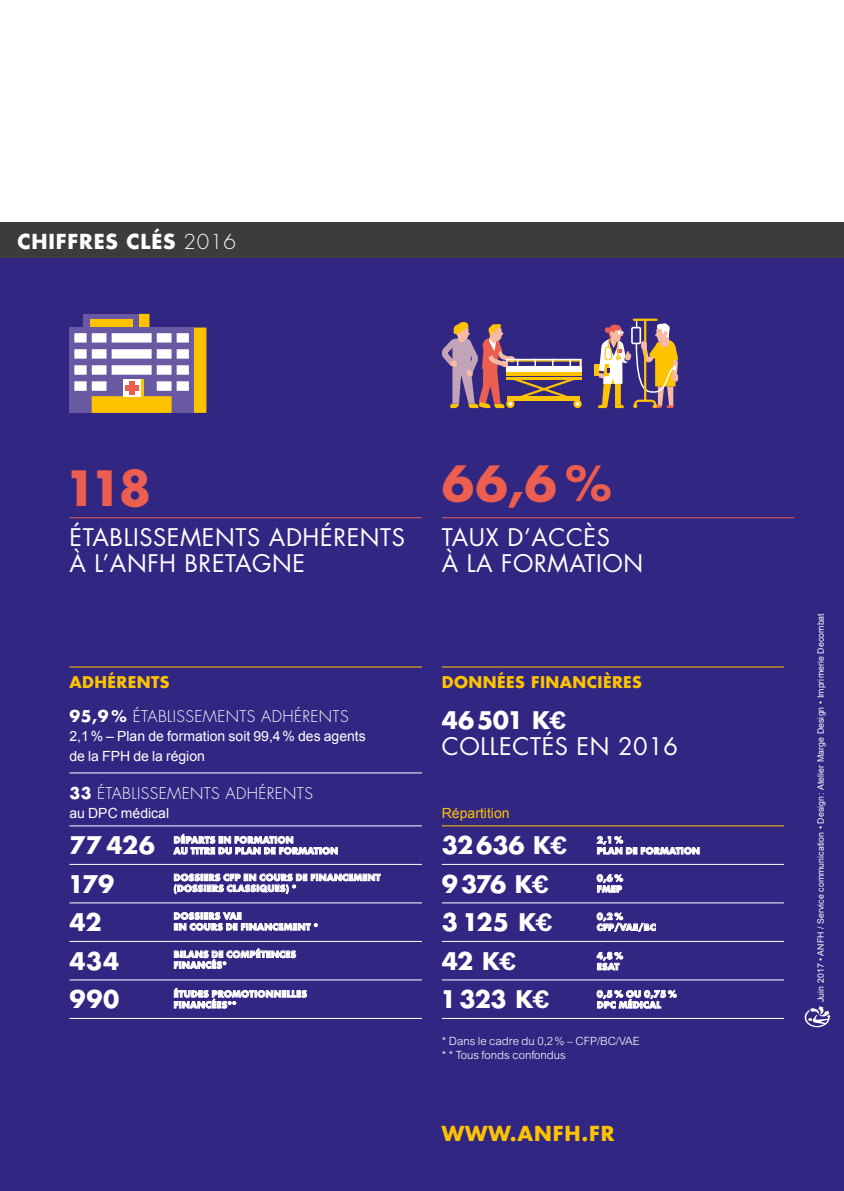
<style>
.page{position:relative;width:844px;height:1191px;background:#fff}
.page>*{position:absolute;margin:0;border:0;box-sizing:border-box;transform-origin:0 0}
.t1{font:700 47.25px "Futura";color:#eb5e50}
.t2{font:23.62px/26.2px "Futura";letter-spacing:.025em;color:#fff}
.t3{font:700 23.62px/38.5px "Futura";letter-spacing:-.03em;color:#fff}
.t4{font:700 23.62px/38.7px "Futura";letter-spacing:.01em;color:#fff}
.t5{font:700 20.12px "Futura";letter-spacing:.04em;color:#fff}
.t6{font:700 20.12px "Futura";letter-spacing:.04em;color:#fdc300}
.t7{font:300 15.75px/33.8px "Futura";letter-spacing:.025em;color:#fff}
.t8{font:700 15.75px "Futura";letter-spacing:.025em;color:#fdc300}
.t9{font:14px/19.2px "Arial";color:#fff}
.t10{font:14px "Arial";color:#fdc300}
.t11{font:300 11.38px/14.3px "Arial";color:#fff}
.t12{font:700 8.75px/10.8px "Futura";letter-spacing:.04em;color:#fff}
.t13{font:8.75px "Arial";letter-spacing:.01em;color:#fff}
.s1{font-weight:300}
.s2{font-weight:700;color:#fdc300}
.s3{font-weight:700}
.s4{font-family:"Benton Sans";font-weight:700}
.s5{font-family:"Benton Sans"}
</style>
<div class="page">
<div style="left:0;top:254px;width:843px;height:937px;background:#312783"></div>
<div style="left:0;top:223px;width:843px;height:35px;background:#3c3c3b"></div>
<div style="left:194px;top:327px;width:12px;height:86px;background:#fdc300"></div>
<div style="left:139px;top:314px;width:10px;height:13px;background:#fdc300"></div>
<div style="left:83px;top:314px;width:56px;height:13px;background:#6859a2"></div>
<div style="left:90px;top:319px;width:42px;height:8px;background:#fdc300"></div>
<div style="left:69px;top:327px;width:125px;height:86px;background:#6859a2"></div>
<div style="left:74px;top:333px;width:115px;height:9px;background:#fff"></div>
<div style="left:74px;top:349px;width:115px;height:10px;background:#fff"></div>
<div style="left:74px;top:365px;width:115px;height:10px;background:#fff"></div>
<div style="left:74px;top:381px;width:115px;height:10px;background:#fff"></div>
<div style="left:87px;top:330px;width:5px;height:77px;background:#6859a2"></div>
<div style="left:171px;top:330px;width:5px;height:77px;background:#6859a2"></div>
<div style="left:152px;top:330px;width:5px;height:77px;background:#6859a2"></div>
<div style="left:106px;top:330px;width:6px;height:77px;background:#6859a2"></div>
<div style="left:92px;top:396px;width:79px;height:17px;background:#fdc300"></div>
<div style="left:109px;top:379px;width:45px;height:14px;background:#6859a2"></div>
<div style="left:124px;top:379px;width:19px;height:17px;background:#fdc300"></div>
<svg style="left:124px;top:379px;width:17px;height:17px"></svg>
<div style="left:126px;top:385px;width:13px;height:5px;background:#eb5e50"></div>
<div style="left:129px;top:381px;width:6px;height:13px;background:#eb5e50"></div>
<svg style="left:804px;top:1006px;width:26px;height:21px"></svg>
<hr style="left:69px;top:864px;width:353px;height:1px;background:#fff">
<hr style="left:69px;top:902px;width:353px;height:1px;background:#fff">
<hr style="left:69px;top:941px;width:353px;height:1px;background:#fff">
<hr style="left:69px;top:979px;width:353px;height:1px;background:#fff">
<hr style="left:69px;top:1018px;width:353px;height:1px;background:#fff">
<hr style="left:441px;top:517px;width:353px;height:1px;background:#eb5e50">
<hr style="left:69px;top:517px;width:353px;height:1px;background:#eb5e50">
<hr style="left:69px;top:666px;width:353px;height:1px;background:#fdc300">
<hr style="left:69px;top:772px;width:353px;height:1px;background:#fff">
<hr style="left:69px;top:825px;width:353px;height:1px;background:#fff">
<hr style="left:441px;top:666px;width:342px;height:1px;background:#fdc300">
<svg style="left:173px;top:833px;width:165px;height:22px"></svg>
<svg style="left:173px;top:873px;width:208px;height:21px"></svg>
<svg style="left:173px;top:912px;width:145px;height:19px"></svg>
<svg style="left:173px;top:948px;width:123px;height:21px"></svg>
<svg style="left:173px;top:987px;width:134px;height:22px"></svg>
<hr style="left:441px;top:825px;width:342px;height:1px;background:#fdc300">
<hr style="left:441px;top:864px;width:342px;height:1px;background:#fff">
<hr style="left:441px;top:902px;width:342px;height:1px;background:#fff">
<hr style="left:441px;top:941px;width:342px;height:1px;background:#fff">
<hr style="left:441px;top:979px;width:342px;height:1px;background:#fff">
<hr style="left:441px;top:1018px;width:342px;height:1px;background:#fff">
<svg style="left:596px;top:835px;width:104px;height:20px"></svg>
<svg style="left:596px;top:874px;width:27px;height:19px"></svg>
<svg style="left:596px;top:912px;width:60px;height:20px"></svg>
<svg style="left:596px;top:951px;width:27px;height:20px"></svg>
<svg style="left:596px;top:990px;width:81px;height:19px"></svg>
<div style="left:594px;top:364px;width:14px;height:12px;background:#fdc300"></div>
<svg style="left:598px;top:318px;width:81px;height:90px"></svg>
<svg style="left:441px;top:322px;width:141px;height:86px"></svg>
<h3 class="t5" style="left:17px;top:228px;width:220px">CHIFFRES CLÉS <span class="s1">2016</span></h3>
<h1 class="t1" style="left:64px;top:456px;width:89px">118</h1>
<h2 class="t2" style="left:69px;top:524px;width:337px">ÉTABLISSEMENTS ADHÉRENTS<br>À L’ANFH BRETAGNE</h2>
<h1 class="t1" style="left:441px;top:451px;width:171px">66,6 %</h1>
<h2 class="t2" style="left:441px;top:524px;width:203px">TAUX D’ACCÈS<br>À LA FORMATION</h2>
<h3 class="t7" style="left:69px;top:666px;width:280px"><span class="s2">ADHÉRENTS<br></span><span class="s3">95,9 %</span> ÉTABLISSEMENTS ADHÉRENTS</h3>
<h3 class="t9" style="left:69px;top:727px;width:298px">2,1% – Plan de formation soit 99,4% des agents de la FPH de la région</h3>
<h3 class="t7" style="left:69px;top:777px;width:245px"><span class="s3">33</span> ÉTABLISSEMENTS ADHÉRENTS</h3>
<h3 class="t9" style="left:69px;top:804px;width:101px">au DPC médical</h3>
<h2 class="t4" style="left:68px;top:825px;width:88px">77 426<br>179<br>42<br>434<br>990</h2>
<p class="t12" style="left:174px;top:834px;width:166px">DÉPARTS EN FORMATION<br>AU TITRE DU PLAN DE FORMATION</p>
<p class="t12" style="left:174px;top:872px;width:208px">DOSSIERS CFP EN COURS DE FINANCEMENT (DOSSIERS CLASSIQUES) *</p>
<p class="t12" style="left:174px;top:910px;width:146px">DOSSIERS VAE<br>EN COURS DE FINANCEMENT *</p>
<p class="t12" style="left:174px;top:948px;width:124px">BILANS DE COMPÉTENCES<br>FINANCÉS*</p>
<p class="t12" style="left:174px;top:988px;width:135px">ÉTUDES PROMOTIONNELLES<br>FINANCÉES**</p>
<h3 class="t8" style="left:441px;top:672px;width:202px">DONNÉES FINANCIÈRES</h3>
<h2 class="t2" style="left:441px;top:707px;width:238px"><span class="s3">46501 K</span><span class="s4">€<br></span>COLLECTÉS EN 2016</h2>
<h3 class="t10" style="left:441px;top:804px;width:69px">Répartition</h3>
<h2 class="t3" style="left:440px;top:826px;width:129px">32636 K<span class="s5">€<br></span>9 376 K<span class="s5">€<br></span>3 125 K<span class="s5">€<br></span>42 K<span class="s5">€<br></span>1323 K<span class="s5">€</span></h2>
<h3 class="t11" style="left:441px;top:1033px;width:199px">* Dans le cadre du 0,2% – CFP/BC/VAE * * Tous fonds confondus</h3>
<p class="t12" style="left:596px;top:834px;width:104px">2,1 %<br>PLAN DE FORMATION</p>
<p class="t12" style="left:596px;top:872px;width:28px">0,6 %<br>FMEP</p>
<p class="t12" style="left:596px;top:910px;width:60px">0,2 %<br>CFP/VAE/BC</p>
<p class="t12" style="left:596px;top:950px;width:28px">4,8 %<br>ESAT</p>
<p class="t12" style="left:596px;top:988px;width:81px">0,5 % OU 0,75 %<br>DPC MÉDICAL</p>
<h3 class="t6" style="left:441px;top:1120px;width:174px">WWW.ANFH.FR</h3>
<p class="t13" style="left:814px;top:1002px;width:390px;rotate:-90deg">Juin 2017 • ANFH / Service communication • Design : Atelier Marge Design • Imprimerie Decombat</p>
</div>
